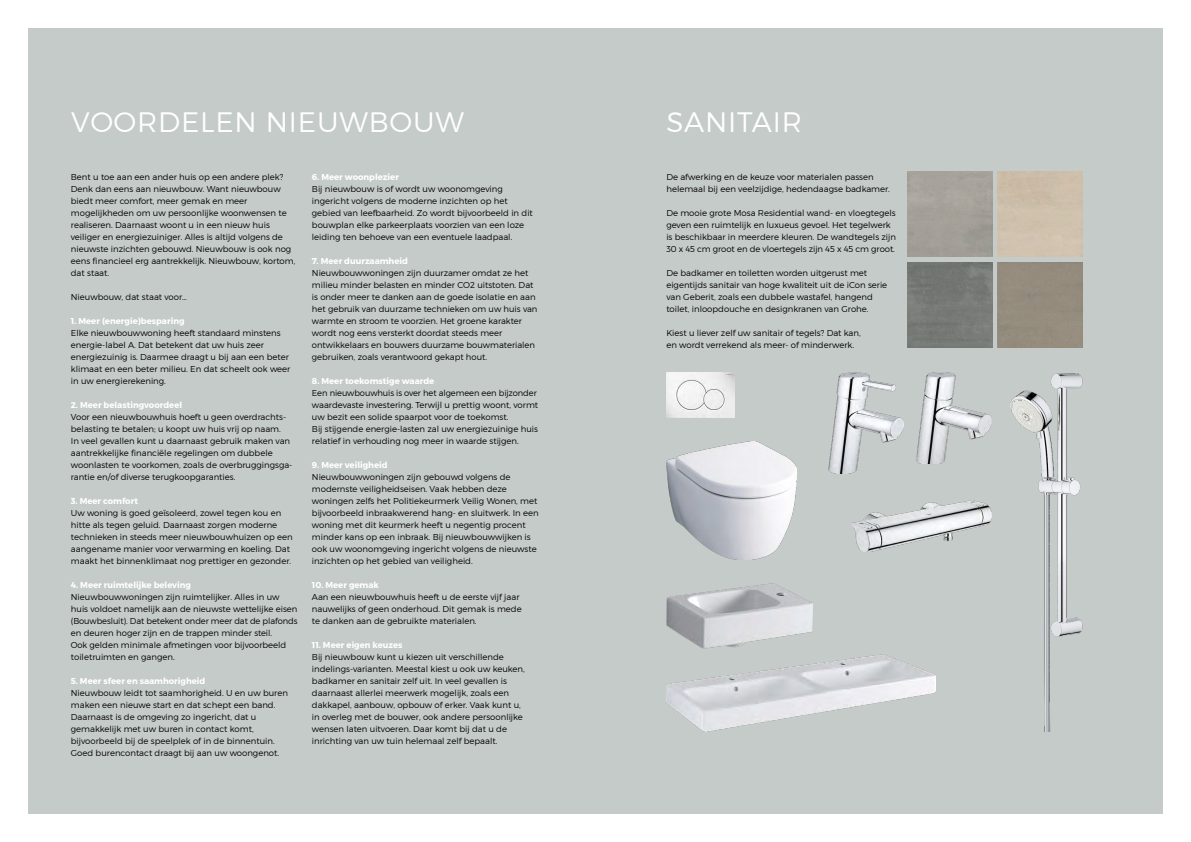
<style>
.page{position:relative;width:1191px;height:842px;background:#fff}
.page>*{position:absolute;margin:0;border:0;box-sizing:border-box;transform-origin:0 0}
.t1{font:300 28px "Montserrat";letter-spacing:.03em;color:#fff}
.t2{font:300 8.5px/12px "Montserrat";color:#000}
.t3{font:700 8.5px "Montserrat";color:#fff}
</style>
<div class="page">
<div style="left:595px;top:28px;width:567px;height:786px;background:#c5cbc9"></div>
<div style="left:28px;top:28px;width:567px;height:786px;background:#c5cbc9"></div>
<div style="left:997px;top:172px;width:85px;height:85px;background:#cec0ac"></div>
<img style="left:666px;top:654px;width:269px;height:78px">
<img style="left:666px;top:372px;width:68px;height:46px">
<img style="left:666px;top:442px;width:131px;height:117px">
<img style="left:666px;top:584px;width:146px;height:64px">
<img style="left:1010px;top:373px;width:72px;height:359px">
<img style="left:852px;top:500px;width:139px;height:52px">
<img style="left:828px;top:372px;width:75px;height:102px">
<img style="left:916px;top:372px;width:75px;height:92px">
<h1 class="t1" style="left:71px;top:105px;width:394px">VOORDELEN NIEUWBOUW</h1>
<h1 class="t1" style="left:666px;top:105px;width:137px">SANITAIR</h1>
<p class="t2" style="left:71px;top:171px;width:226px">Bent u toe aan een ander huis op een andere plek?<br>Denk dan eens aan nieuwbouw. Want nieuwbouw biedt meer comfort, meer gemak en meer mogelijkheden om uw persoonlijke woonwensen te realiseren. Daarnaast woont u in een nieuw huis veiliger en energiezuiniger. Alles is altijd volgens de nieuwste inzichten gebouwd. Nieuwbouw is ook nog eens financieel erg aantrekkelijk. Nieuwbouw, kortom, dat staat.</p>
<p class="t2" style="left:71px;top:291px;width:118px">Nieuwbouw, dat staat voor…</p>
<p class="t3" style="left:71px;top:316px;width:115px">1. Meer (energie)besparing</p>
<p class="t2" style="left:71px;top:327px;width:221px">Elke nieuwbouwwoning heeft standaard minstens energie-label A. Dat betekent dat uw huis zeer energiezuinig is. Daarmee draagt u bij aan een beter klimaat en een beter milieu. En dat scheelt ook weer in uw energierekening.</p>
<p class="t3" style="left:71px;top:400px;width:113px">2. Meer belastingvoordeel</p>
<p class="t2" style="left:71px;top:411px;width:223px">Voor een nieuwbouwhuis hoeft u geen overdrachts&shy;belasting te betalen; u koopt uw huis vrij op naam.<br>In veel gevallen kunt u daarnaast gebruik maken van aantrekkelijke financiële regelingen om dubbele woonlasten te voorkomen, zoals de overbruggingsga&shy;rantie en/of diverse terugkoopgaranties.</p>
<p class="t3" style="left:71px;top:496px;width:69px">3. Meer comfort</p>
<p class="t2" style="left:71px;top:507px;width:223px">Uw woning is goed geïsoleerd, zowel tegen kou en hitte als tegen geluid. Daarnaast zorgen moderne technieken in steeds meer nieuwbouwhuizen op een aangename manier voor verwarming en koeling. Dat maakt het binnenklimaat nog prettiger en gezonder.</p>
<p class="t3" style="left:71px;top:580px;width:122px">4. Meer ruimtelijke beleving</p>
<p class="t2" style="left:71px;top:591px;width:228px">Nieuwbouwwoningen zijn ruimtelijker. Alles in uw huis voldoet namelijk aan de nieuwste wettelijke eisen (Bouwbesluit). Dat betekent onder meer dat de plafonds en deuren hoger zijn en de trappen minder steil.<br>Ook gelden minimale afmetingen voor bijvoorbeeld toiletruimten en gangen.</p>
<p class="t3" style="left:71px;top:675px;width:136px">5. Meer sfeer en saamhorigheid</p>
<p class="t2" style="left:71px;top:687px;width:219px">Nieuwbouw leidt tot saamhorigheid. U en uw buren maken een nieuwe start en dat schept een band.<br>Daarnaast is de omgeving zo ingericht, dat u gemakkelijk met uw buren in contact komt, bijvoorbeeld bij de speelplek of in de binnentuin.<br>Goed burencontact draagt bij aan uw woongenot.</p>
<p class="t3" style="left:312px;top:172px;width:89px">6. Meer woonplezier</p>
<p class="t2" style="left:312px;top:183px;width:222px">Bij nieuwbouw is of wordt uw woonomgeving ingericht volgens de moderne inzichten op het gebied van leefbaarheid. Zo wordt bijvoorbeeld in dit bouwplan elke parkeerplaats voorzien van een loze leiding ten behoeve van een eventuele laadpaal.</p>
<p class="t3" style="left:312px;top:256px;width:98px">7. Meer duurzaamheid</p>
<p class="t2" style="left:312px;top:267px;width:227px">Nieuwbouwwoningen zijn duurzamer omdat ze het milieu minder belasten en minder CO2 uitstoten. Dat is onder meer te danken aan de goede isolatie en aan het gebruik van duurzame technieken om uw huis van warmte en stroom te voorzien. Het groene karakter wordt nog eens versterkt doordat steeds meer ontwikkelaars en bouwers duurzame bouwmaterialen gebruiken, zoals verantwoord gekapt hout.</p>
<p class="t3" style="left:312px;top:375px;width:124px">8. Meer toekomstige waarde</p>
<p class="t2" style="left:312px;top:387px;width:228px">Een nieuwbouwhuis is over het algemeen een bijzonder waardevaste investering. Terwijl u prettig woont, vormt uw bezit een solide spaarpot voor de toekomst.<br>Bij stijgende energie-lasten zal uw energiezuinige huis relatief in verhouding nog meer in waarde stijgen.</p>
<p class="t3" style="left:312px;top:459px;width:77px">9. Meer veiligheid</p>
<p class="t2" style="left:312px;top:471px;width:228px">Nieuwbouwwoningen zijn gebouwd volgens de modernste veiligheidseisen. Vaak hebben deze woningen zelfs het Politiekeurmerk Veilig Wonen, met bijvoorbeeld inbraakwerend hang- en sluitwerk. In een woning met dit keurmerk heeft u negentig procent minder kans op een inbraak. Bij nieuwbouwwijken is ook uw woonomgeving ingericht volgens de nieuwste inzichten op het gebied van veiligheid.</p>
<p class="t3" style="left:312px;top:580px;width:68px">10. Meer gemak</p>
<p class="t2" style="left:312px;top:591px;width:211px">Aan een nieuwbouwhuis heeft u de eerste vijf jaar nauwelijks of geen onderhoud. Dit gemak is mede te danken aan de gebruikte materialen.</p>
<p class="t3" style="left:312px;top:640px;width:92px">11. Meer eigen keuzes</p>
<p class="t2" style="left:312px;top:651px;width:214px">Bij nieuwbouw kunt u kiezen uit verschillende indelings-varianten. Meestal kiest u ook uw keuken, badkamer en sanitair zelf uit. In veel gevallen is daarnaast allerlei meerwerk mogelijk, zoals een dakkapel, aanbouw, opbouw of erker. Vaak kunt u, in overleg met de bouwer, ook andere persoonlijke wensen laten uitvoeren. Daar komt bij dat u de inrichting van uw tuin helemaal zelf bepaalt.</p>
<p class="t2" style="left:666px;top:171px;width:225px">De afwerking en de keuze voor materialen passen helemaal bij een veelzijdige, hedendaagse badkamer.</p>
<p class="t2" style="left:666px;top:207px;width:231px">De mooie grote Mosa Residential wand- en vloegtegels geven een ruimtelijk en luxueus gevoel. Het tegelwerk is beschikbaar in meerdere kleuren. De wandtegels zijn 30 x 45 cm groot en de vloertegels zijn 45 x 45 cm groot.</p>
<p class="t2" style="left:666px;top:267px;width:222px">De badkamer en toiletten worden uitgerust met eigentijds sanitair van hoge kwaliteit uit de iCon serie van Geberit, zoals een dubbele wastafel, hangend toilet, inloopdouche en designkranen van Grohe.</p>
<p class="t2" style="left:666px;top:327px;width:196px">Kiest u liever zelf uw sanitair of tegels? Dat kan, en wordt verrekend als meer- of minderwerk.</p>
</div>
